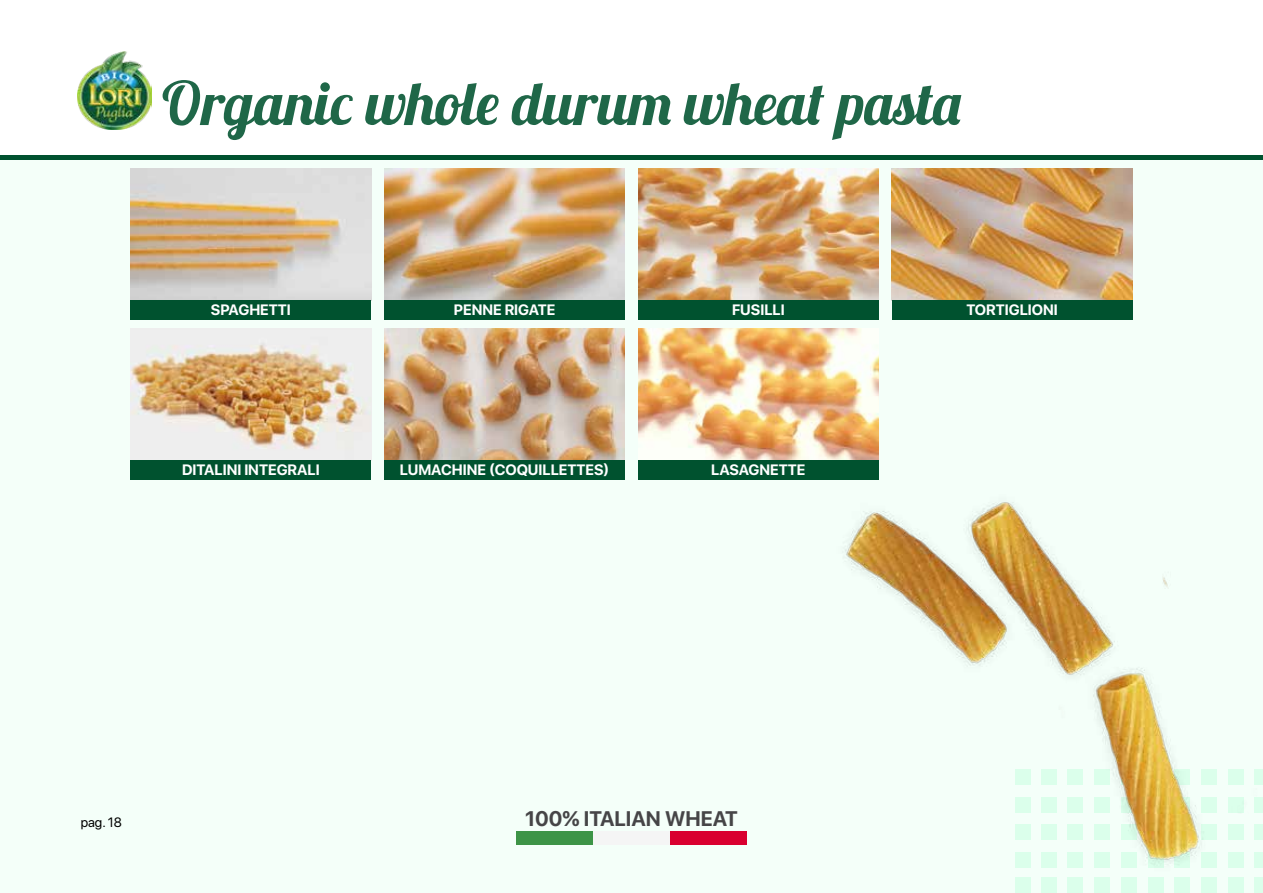
<style>
.page{position:relative;width:1263px;height:893px;background:#fff}
.page>*{position:absolute;margin:0;border:0;box-sizing:border-box;transform-origin:0 0}
.t1{font:60px "Lobster 1.3";color:#1f6748}
.t2{font:700 21px "SF Pro Display";color:#464547}
.t3{font:700 15px "SF Pro Display";color:#fff}
.t4{font:13.5px "SF Pro Display";color:#000}
</style>
<div class="page">
<div style="left:0;top:157px;width:1263px;height:736px;background:#f4fff9"></div>
<img style="left:78px;top:52px;width:74px;height:77px">
<hr style="left:0;top:155px;width:1263px;height:4px;background:#00522f">
<img style="left:131px;top:169px;width:240px;height:131px">
<div style="left:131px;top:300px;width:240px;height:20px;background:#00522f"></div>
<img style="left:384px;top:169px;width:241px;height:131px">
<div style="left:384px;top:300px;width:241px;height:20px;background:#00522f"></div>
<img style="left:638px;top:169px;width:240px;height:131px">
<div style="left:638px;top:300px;width:240px;height:20px;background:#00522f"></div>
<img style="left:892px;top:169px;width:240px;height:131px">
<div style="left:892px;top:300px;width:240px;height:20px;background:#00522f"></div>
<img style="left:131px;top:329px;width:240px;height:131px">
<div style="left:131px;top:460px;width:240px;height:19px;background:#00522f"></div>
<img style="left:384px;top:329px;width:241px;height:131px">
<div style="left:384px;top:460px;width:241px;height:19px;background:#00522f"></div>
<img style="left:638px;top:329px;width:240px;height:104px">
<img style="left:462px;top:433px;width:801px;height:460px">
<h1 class="t1" style="left:162px;top:65px;width:802px">Organic whole durum wheat pasta</h1>
<p class="t3" style="left:211px;top:301px;width:82px">SPAGHETTI</p>
<p class="t3" style="left:454px;top:301px;width:103px">PENNE RIGATE</p>
<p class="t3" style="left:732px;top:301px;width:54px">FUSILLI</p>
<p class="t3" style="left:966px;top:301px;width:93px">TORTIGLIONI</p>
<p class="t3" style="left:182px;top:461px;width:139px">DITALINI INTEGRALI</p>
<p class="t3" style="left:400px;top:461px;width:211px">LUMACHINE (COQUILLETTES)</p>
<p class="t3" style="left:711px;top:461px;width:96px">LASAGNETTE</p>
<p class="t4" style="left:81px;top:811px;width:43px">pag. 18</p>
<h2 class="t2" style="left:525px;top:807px;width:214px">100% ITALIAN WHEAT</h2>
</div>
